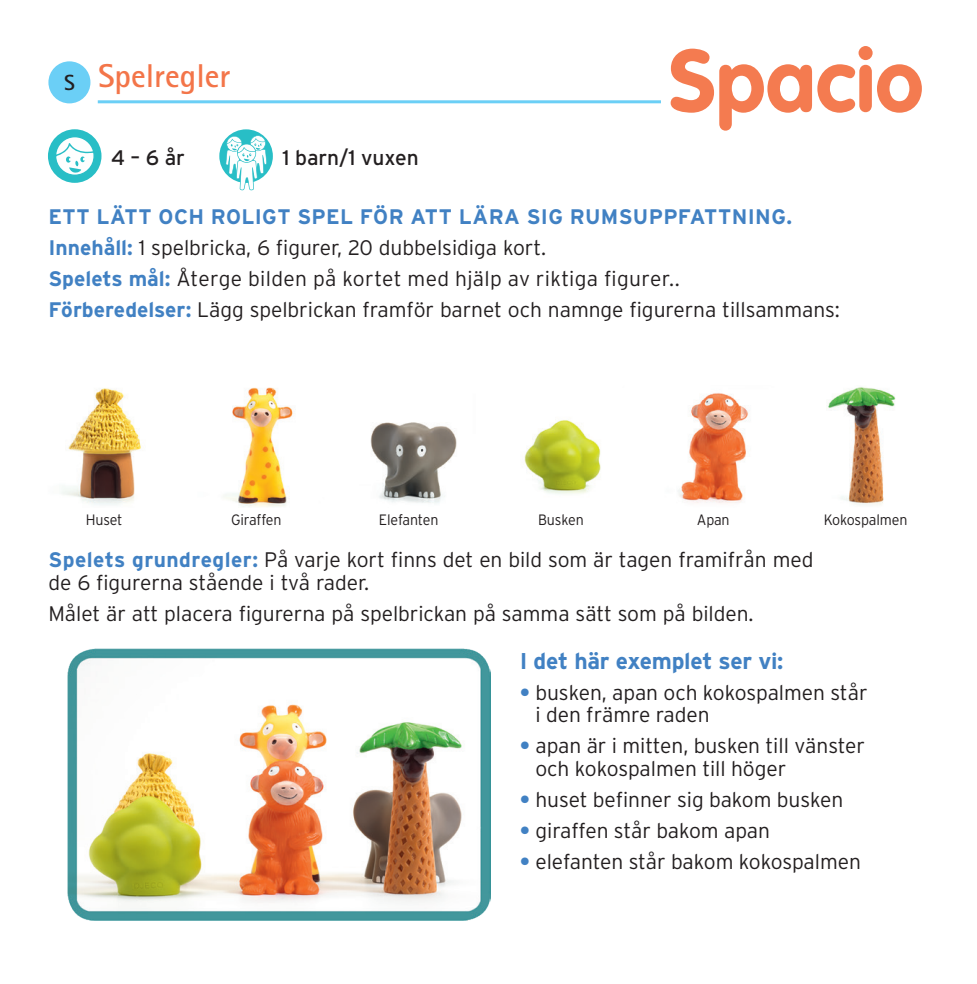
<style>
.page{position:relative;width:977px;height:984px;background:#fff}
.page>*{position:absolute;margin:0;border:0;box-sizing:border-box;transform-origin:0 0}
.t1{font:700 87px "VAG Rounded";color:#f47b50}
.t2{font:700 33px "Agfa Rotis Sans Serif";color:#f37549}
.t3{font:700 22.8px "Interstate";letter-spacing:-.01em;color:#4181c3}
.t4{font:300 21px/22.5px "Interstate";letter-spacing:-.005em;color:#231f20}
.t5{font:21px "Interstate";letter-spacing:-.005em;color:#231f20}
.t6{font:300 15px "Interstate";letter-spacing:-.01em;color:#231f20;scale:.95 1}
.s1{font-weight:700;color:#4181c3}
</style>
<div class="page">
<div style="left:48px;top:61px;width:42px;height:42px;background:#6bcff6;border-radius:50%"></div>
<hr style="left:98px;top:100px;width:563px;height:3px;background:#6bcff6">
<div style="left:48px;top:129px;width:53px;height:54px;background:#28bec6;border-radius:50%"></div>
<svg style="left:55px;top:136px;width:40px;height:40px"></svg>
<div style="left:219px;top:129px;width:54px;height:54px;background:#28bec6;border-radius:50%"></div>
<svg style="left:226px;top:135px;width:41px;height:55px"></svg>
<img style="left:61px;top:387px;width:835px;height:120px">
<img style="left:67px;top:648px;width:424px;height:272px">
<h2 class="t2" style="left:64px;top:55px;width:168px"><sub>S</sub> Spelregler</h2>
<p class="t5" style="left:111px;top:145px;width:75px">4 – 6 år</p>
<p class="t5" style="left:282px;top:146px;width:138px">1 barn/1 vuxen</p>
<h1 class="t1" style="left:669px;top:30px;width:256px">Spacio</h1>
<p class="t4" style="left:48px;top:200px;width:793px;line-height:30.9px"><span class="s1">ETT LÄTT OCH ROLIGT SPEL FÖR ATT LÄRA SIG RUMSUPPFATTNING.<br>Innehåll:</span> 1 spelbricka, 6 figurer, 20 dubbelsidiga kort.<br><span class="s1">Spelets mål:</span> Återge bilden på kortet med hjälp av riktiga figurer..<br><span class="s1">Förberedelser:</span> Lägg spelbrickan framför barnet och namnge figurerna tillsammans:</p>
<p class="t6" style="left:86px;top:511px;width:40px">Huset</p>
<p class="t6" style="left:231px;top:511px;width:54px">Giraffen</p>
<p class="t6" style="left:379px;top:511px;width:64px">Elefanten</p>
<p class="t6" style="left:538px;top:511px;width:49px">Busken</p>
<p class="t6" style="left:697px;top:511px;width:36px">Apan</p>
<p class="t6" style="left:823px;top:511px;width:90px">Kokospalmen</p>
<p class="t4" style="left:48px;top:548px;width:766px"><span class="s1">Spelets grundregler:</span> På varje kort finns det en bild som är tagen framifrån med de 6 figurerna stående i två rader.</p>
<p class="t4" style="left:48px;top:601px;width:706px">Målet är att placera figurerna på spelbrickan på samma sätt som på bilden.</p>
<p class="t3" style="left:520px;top:647px;width:265px">I det här exemplet ser vi:</p>
<p class="t4" style="left:535px;top:680px;width:333px;text-indent:-16px"><span class="s1">•</span> busken, apan och kokospalmen står i den främre raden</p>
<p class="t4" style="left:535px;top:734px;width:331px;text-indent:-16px"><span class="s1">•</span> apan är i mitten, busken till vänster och kokospalmen till höger</p>
<p class="t4" style="left:520px;top:787px;width:325px"><span class="s1">•</span> huset befinner sig bakom busken</p>
<p class="t4" style="left:520px;top:818px;width:252px"><span class="s1">•</span> giraffen står bakom apan</p>
<p class="t4" style="left:520px;top:849px;width:343px"><span class="s1">•</span> elefanten står bakom kokospalmen</p>
</div>
